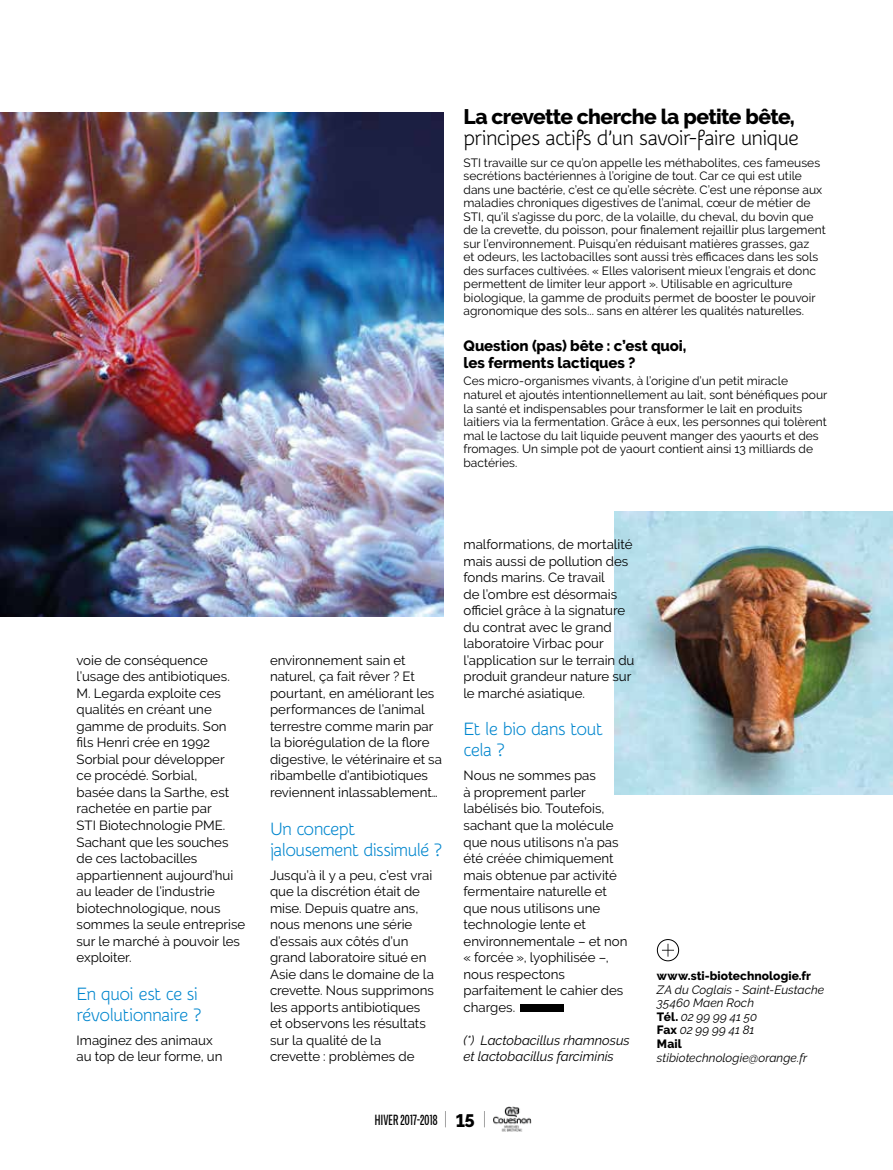
<style>
.page{position:relative;width:893px;height:1170px;background:#fff}
.page>*{position:absolute;margin:0;border:0;box-sizing:border-box;transform-origin:0 0}
.t1{font:21px "Snippet";letter-spacing:-.035em;color:#000}
.t2{font:800 21px "Raleway";letter-spacing:-.03em;color:#000}
.t3{font:18px/21px "Snippet";letter-spacing:-.035em;color:#0086ce}
.t4{font:800 15px/16.5px "Raleway";letter-spacing:-.005em;color:#000}
.t5{font:14.7px "Chartwell Pies";letter-spacing:-.02em;color:#000}
.t6{font:13.35px/16.5px "Raleway";color:#000}
.t7{font:italic 13.35px/16.5px "Raleway";color:#000}
.t8{font:12px/13.5px "Raleway";letter-spacing:.005em;color:#000}
.t9{font:italic 12px/13.5px "Raleway";letter-spacing:.005em;color:#000}
.t10{font:800 12px "Raleway";letter-spacing:.005em;color:#000}
.s1{font-family:"Raleway";font-weight:100;font-size:18px}
.s2{font-family:"Raleway";font-weight:800;font-size:18px}
.s3{font-weight:800;font-style:normal}
</style>
<div class="page">
<img style="left:493px;top:1106px;width:38px;height:26px">
<img style="left:614px;top:511px;width:279px;height:283px">
<img style="left:0;top:113px;width:444px;height:504px">
<div style="left:657px;top:939px;width:22px;height:22px;border:1px solid #000;border-radius:50%"></div>
<svg style="left:662px;top:943px;width:12px;height:13px"></svg>
<h1 class="t2" style="left:463px;top:104px;width:333px">La crevette cherche la petite bête,</h1>
<h1 class="t1" style="left:463px;top:126px;width:337px">principes actifs d’un savoir-faire unique</h1>
<p class="t8" style="left:463px;top:156px;width:364px">STI travaille sur ce qu’on appelle les méthabolites, ces fameuses secrétions bactériennes à l’origine de tout. Car ce qui est utile dans une bactérie, c’est ce qu’elle sécrète. C’est une réponse aux maladies chroniques digestives de l’animal, cœur de métier de STI, qu’il s’agisse du porc, de la volaille, du cheval, du bovin que de la crevette, du poisson, pour finalement rejaillir plus largement sur l’environnement. Puisqu’en réduisant matières grasses, gaz<br>et odeurs, les lactobacilles sont aussi très efficaces dans les sols des surfaces cultivées. « Elles valorisent mieux l’engrais et donc permettent de limiter leur apport ». Utilisable en agriculture biologique, la gamme de produits permet de booster le pouvoir agronomique des sols... sans en altérer les qualités naturelles.</p>
<p class="t4" style="left:463px;top:338px;width:225px">Question (pas) bête : c’est quoi, les ferments lactiques ?</p>
<p class="t8" style="left:463px;top:374px;width:365px">Ces micro-organismes vivants, à l’origine d’un petit miracle naturel et ajoutés intentionnellement au lait, sont bénéfiques pour la santé et indispensables pour transformer le lait en produits laitiers via la fermentation. Grâce à eux, les personnes qui tolèrent mal le lactose du lait liquide peuvent manger des yaourts et des fromages. Un simple pot de yaourt contient ainsi 13 milliards de bactéries.</p>
<p class="t6" style="left:77px;top:652px;width:170px">voie de conséquence l’usage des antibiotiques.<br>M. Legarda exploite ces qualités en créant une gamme de produits. Son fils Henri crée en 1992<br>Sorbial pour développer<br>ce procédé. Sorbial,<br>basée dans la Sarthe, est rachetée en partie par<br>STI Biotechnologie PME.<br>Sachant que les souches de ces lactobacilles appartiennent aujourd’hui au leader de l’industrie biotechnologique, nous sommes la seule entreprise sur le marché à pouvoir les exploiter.</p>
<h2 class="t3" style="left:77px;top:983px;width:126px">En quoi est ce si révolutionnaire ?</h2>
<p class="t6" style="left:77px;top:1031px;width:147px">Imaginez des animaux au top de leur forme, un</p>
<p class="t6" style="left:270px;top:652px;width:174px">environnement sain et naturel, ça fait rêver ? Et pourtant, en améliorant les performances de l’animal terrestre comme marin par la biorégulation de la flore digestive, le vétérinaire et sa ribambelle d’antibiotiques reviennent inlassablement…</p>
<h2 class="t3" style="left:270px;top:818px;width:173px">Un concept jalousement dissimulé ?</h2>
<p class="t6" style="left:270px;top:866px;width:165px">Jusqu’à il y a peu, c’est vrai que la discrétion était de mise. Depuis quatre ans, nous menons une série d’essais aux côtés d’un grand laboratoire situé en<br>Asie dans le domaine de la crevette. Nous supprimons les apports antibiotiques et observons les résultats sur la qualité de la crevette : problèmes de</p>
<p class="t6" style="left:463px;top:536px;width:172px">malformations, de mortalité mais aussi de pollution des fonds marins. Ce travail<br>de l’ombre est désormais officiel grâce à la signature du contrat avec le grand laboratoire Virbac pour l’application sur le terrain du produit grandeur nature sur le marché asiatique.</p>
<h2 class="t3" style="left:463px;top:719px;width:141px">Et le bio dans tout cela ?</h2>
<p class="t6" style="left:463px;top:767px;width:165px">Nous ne sommes pas<br>à proprement parler labélisés bio. Toutefois, sachant que la molécule que nous utilisons n’a pas été créée chimiquement mais obtenue par activité fermentaire naturelle et que nous utilisons une technologie lente et environnementale – et non « forcée », lyophilisée –, nous respectons parfaitement le cahier des charges. ■</p>
<p class="t7" style="left:463px;top:1031px;width:168px">(*) Lactobacillus rhamnosus et lactobacillus farciminis</p>
<p class="t5" style="left:375px;top:1111px;width:114px">HIVER 2017-2018 <span class="s1">|</span> <span class="s2">15</span> <span class="s1">|</span></p>
<p class="t10" style="left:657px;top:969px;width:155px">www.sti-biotechnologie.fr</p>
<p class="t9" style="left:657px;top:982px;width:169px">ZA du Coglais - Saint-Eustache<br>35460 Maen Roch<br><span class="s3">Tél.</span> 02 99 99 41 50<br><span class="s3">Fax</span> 02 99 99 41 81<br><span class="s3">Mail</span></p>
<p class="t9" style="left:657px;top:1050px;width:152px">stibiotechnologie@orange.fr</p>
</div>
